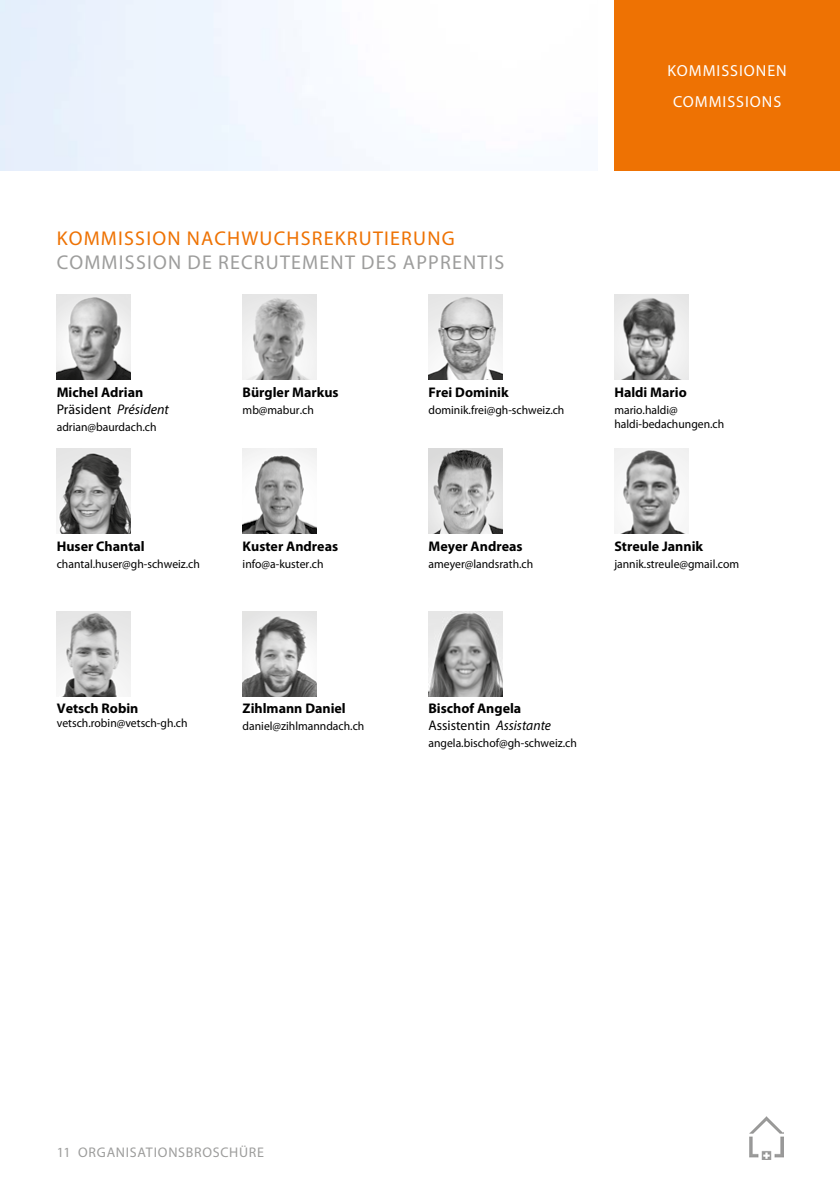
<style>
.page{position:relative;width:840px;height:1191px;background:#fff}
.page>*{position:absolute;margin:0;border:0;box-sizing:border-box;transform-origin:0 0}
.t1{font:20px "Myriad Pro";letter-spacing:.06em;color:#9d9d9c}
.t2{font:20px "Myriad Pro";letter-spacing:.06em;color:#ee7203}
.t3{font:16px/31.4px "Myriad Pro";letter-spacing:.06em;color:#fff;text-align:center}
.t4{font:700 14px/17px "Myriad Pro";color:#000}
.t5{font:14px "Myriad Pro";letter-spacing:.055em;color:#9d9d9c}
.t6{font:12px/14px "Myriad Pro";color:#000}
.s1{font-weight:400}
.s2{font-weight:400;font-style:italic}
</style>
<div class="page">
<div style="left:614px;top:0;width:225px;height:170px;background:#ee7203"></div>
<div style="left:0;top:0;width:228px;height:170px;background:#ebf2fd"></div>
<img style="left:749px;top:1116px;width:33px;height:43px">
<img style="left:57px;top:295px;width:73px;height:85px">
<img style="left:242px;top:295px;width:74px;height:85px">
<img style="left:428px;top:295px;width:74px;height:85px">
<img style="left:614px;top:295px;width:73px;height:85px">
<img style="left:57px;top:449px;width:73px;height:85px">
<img style="left:242px;top:449px;width:74px;height:85px">
<img style="left:428px;top:449px;width:74px;height:85px">
<img style="left:614px;top:449px;width:73px;height:85px">
<img style="left:57px;top:611px;width:73px;height:85px">
<img style="left:242px;top:611px;width:74px;height:85px">
<img style="left:428px;top:611px;width:74px;height:85px">
<h1 class="t2" style="left:57px;top:226px;width:399px">KOMMISSION NACHWUCHSREKRUTIERUNG</h1>
<h1 class="t1" style="left:57px;top:250px;width:449px">COMMISSION DE RECRUTEMENT DES APPRENTIS</h1>
<p class="t4" style="left:57px;top:383px;width:114px">Michel Adrian<br><span class="s1">Präsident</span> <span class="s2">Président</span></p>
<p class="t6" style="left:57px;top:420px;width:101px">adrian@baurdach.ch</p>
<p class="t4" style="left:57px;top:537px;width:89px">Huser Chantal</p>
<p class="t6" style="left:57px;top:557px;width:145px">chantal.huser@gh-schweiz.ch</p>
<p class="t4" style="left:242px;top:383px;width:97px">Bürgler Markus</p>
<p class="t6" style="left:242px;top:403px;width:73px">mb@mabur.ch</p>
<p class="t4" style="left:242px;top:537px;width:97px">Kuster Andreas</p>
<p class="t6" style="left:242px;top:557px;width:82px">info@a-kuster.ch</p>
<p class="t4" style="left:428px;top:383px;width:82px">Frei Dominik</p>
<p class="t6" style="left:428px;top:403px;width:137px">dominik.frei@gh-schweiz.ch</p>
<p class="t4" style="left:428px;top:537px;width:96px">Meyer Andreas</p>
<p class="t6" style="left:428px;top:557px;width:106px">ameyer@landsrath.ch</p>
<h2 class="t3" style="left:667px;top:54px;width:121px">KOMMISSIONEN<br>COMMISSIONS</h2>
<p class="t4" style="left:614px;top:383px;width:74px">Haldi Mario</p>
<p class="t6" style="left:614px;top:403px;width:111px">mario.haldi@ haldi-bedachungen.ch</p>
<p class="t4" style="left:614px;top:537px;width:90px">Streule Jannik</p>
<p class="t6" style="left:614px;top:557px;width:126px">jannik.streule@gmail.com</p>
<p class="t4" style="left:57px;top:699px;width:83px">Vetsch Robin</p>
<p class="t6" style="left:57px;top:716px;width:132px">vetsch.robin@vetsch-gh.ch</p>
<p class="t4" style="left:242px;top:699px;width:105px">Zihlmann Daniel</p>
<p class="t6" style="left:242px;top:719px;width:123px">daniel@zihlmanndach.ch</p>
<p class="t4" style="left:428px;top:699px;width:124px">Bischof Angela<br><span class="s1">Assistentin</span> <span class="s2">Assistante</span></p>
<p class="t6" style="left:428px;top:736px;width:150px">angela.bischof@gh-schweiz.ch</p>
<p class="t5" style="left:57px;top:1143px;width:209px">11 ORGANISATIONSBROSCHÜRE</p>
</div>
